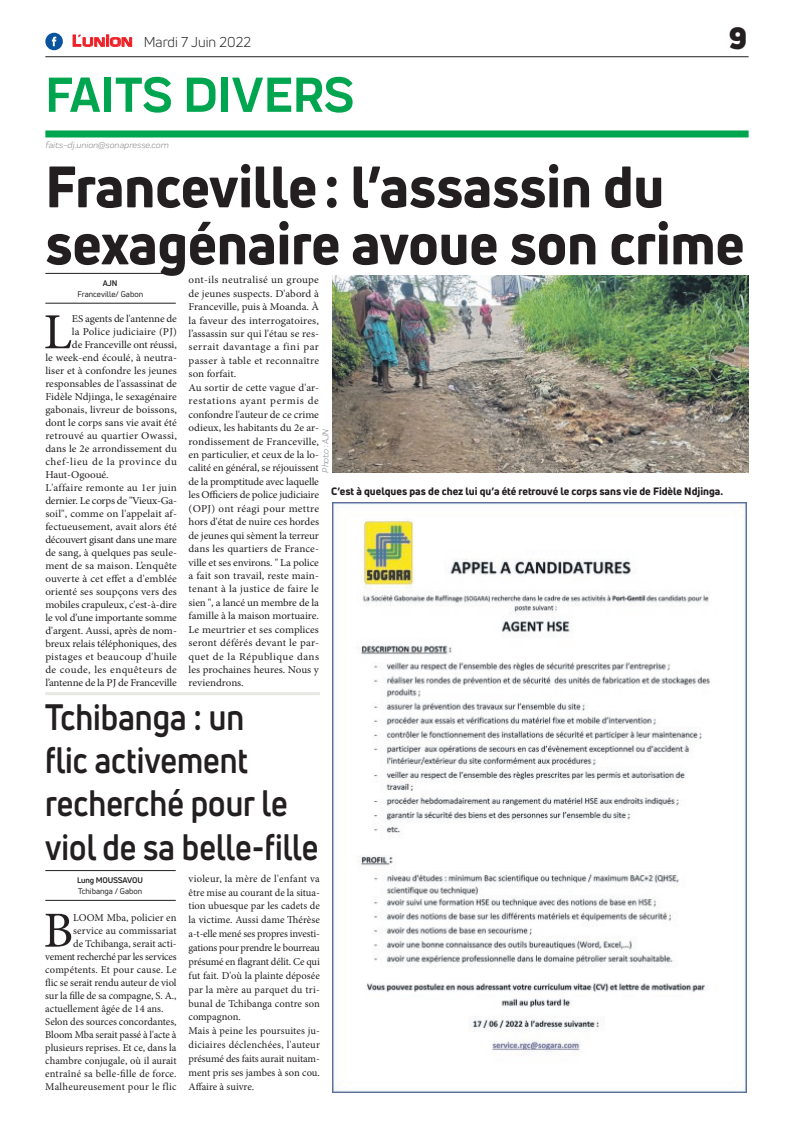
<style>
.page{position:relative;width:794px;height:1129px;background:#fff}
.page>*{position:absolute;margin:0;border:0;box-sizing:border-box;transform-origin:0 0}
.t1{font:800 57px/57px "Uni Neue";color:#231f20;scale:.96 1}
.t2{font:700 51px "Praktika";color:#00a54f}
.t3{font:50.5px "Minion Pro";color:#231f20;scale:1.05 1}
.t4{font:50.5px "Minion Pro";color:#231f20}
.t5{font:700 36px/43.2px "Uni Neue";color:#231f20;scale:.88 1}
.t6{font:900 30px "Uni Neue";color:#231f20}
.t7{font:14px "Uni Neue";color:#231f20}
.t8{font:10.5px/13.4px "Minion Pro";color:#231f20;scale:1.05 1}
.t9{font:10.5px/13.9px "Minion Pro";color:#231f20}
.t10{font:800 10.5px "Uni Neue";color:#231f20}
.t11{font:10.5px "Minion Pro";letter-spacing:-.02em;color:#231f20;scale:1.05 1}
.t12{font:10.5px "Minion Pro";letter-spacing:-.02em;color:#231f20}
.t13{font:10.5px "Minion Pro";letter-spacing:-.025em;color:#231f20;scale:1.05 1}
.t14{font:10.5px "Minion Pro";letter-spacing:.02em;color:#231f20;scale:1.05 1}
.t15{font:10.5px "Minion Pro";letter-spacing:.03em;color:#231f20;scale:1.05 1}
.t16{font:10.5px "Minion Pro";letter-spacing:.02em;color:#231f20}
.t17{font:10.5px "Minion Pro";letter-spacing:.025em;color:#231f20}
.t18{font:10.5px "Minion Pro";letter-spacing:.045em;color:#231f20;scale:1.05 1}
.t19{font:10.5px "Minion Pro";letter-spacing:.035em;color:#231f20;scale:1.05 1}
.t20{font:italic 9px "Praktika";color:#818386}
.t21{font:8px "Uni Neue";color:#231f20}
.t22{font:700 8px "Uni Neue";letter-spacing:-.02em;color:#231f20}
.s1{font-family:"Eurostile";font-weight:600;font-size:15px;color:#ee1d23}
.s2{font-family:"Eurostile";font-weight:600;font-size:11.4px;color:#ee1d23}
</style>
<div class="page">
<hr style="left:45px;top:56px;width:703px;height:1px;background:#231f20">
<div style="left:45px;top:130px;width:703px;height:7px;background:#00a54f"></div>
<svg style="left:72px;top:34px;width:60px;height:13px"></svg>
<div style="left:45px;top:33px;width:18px;height:17px;background:#08549e;border-radius:50%"></div>
<svg style="left:52px;top:37px;width:4px;height:9px"></svg>
<img style="left:333px;top:502px;width:414px;height:589px">
<hr style="left:45px;top:302px;width:131px;height:1px;background:#231f20">
<hr style="left:45px;top:273px;width:131px;height:1px;background:#231f20">
<img style="left:333px;top:275px;width:415px;height:197px">
<hr style="left:45px;top:899px;width:131px;height:1px;background:#231f20">
<hr style="left:45px;top:870px;width:131px;height:1px;background:#231f20">
<hr style="left:45px;top:692px;width:275px;height:3px;background:#e7e8e2">
<h3 class="t7" style="left:72px;top:33px;width:180px"><span class="s1">L</span><span class="s2">UNION</span> Mardi 7 Juin 2022</h3>
<h2 class="t2" style="left:45px;top:54px;width:310px">FAITS DIVERS</h2>
<p class="t20" style="left:45px;top:139px;width:125px">faits-dj.union@sonapresse.com</p>
<h3 class="t6" style="left:729px;top:17px;width:20px">9</h3>
<h1 class="t1" style="left:45px;top:157px;width:730px">Franceville: l’assassin du sexagénaire avoue son crime</h1>
<p class="t22" style="left:103px;top:278px;width:16px">AJN</p>
<p class="t21" style="left:77px;top:289px;width:67px">Franceville/ Gabon</p>
<p class="t8" style="left:189px;top:273px;width:126px">ont-ils neutralisé un groupe de jeunes suspects. D'abord à<br>Franceville, puis à Moanda. À la faveur des interrogatoires, l’assassin sur qui l'étau se res&shy;serrait davantage a fini par passer à table et reconnaître son forfait.<br>Au sortir de cette vague d'ar&shy;restations ayant permis de confondre l'auteur de ce crime odieux, les habitants du 2e ar&shy;rondissement de Franceville, en particulier, et ceux de la lo&shy;calité en général, se réjouissent de la promptitude avec laquelle les Officiers de police judiciaire (OPJ) ont réagi pour mettre hors d'état de nuire ces hordes de jeunes qui sèment la terreur dans les quartiers de France&shy;ville et ses environs. " La police a fait son travail, reste main&shy;tenant à la justice de faire le sien ", a lancé un membre de la famille à la maison mortuaire.<br>Le meurtrier et ses complices seront déférés devant le par&shy;quet de la République dans les prochaines heures. Nous y reviendrons.</p>
<h3 class="t3" style="left:43px;top:298px;width:29px">L</h3>
<p class="t11" style="left:72px;top:312px;width:101px">ES agents de l'antenne de</p>
<p class="t8" style="left:72px;top:325px;width:101px">la Police judiciaire (PJ)</p>
<p class="t8" style="left:72px;top:338px;width:101px">de Franceville ont réussi,</p>
<p class="t8" style="left:45px;top:351px;width:127px">le week-end écoulé, à neutra-</p>
<p class="t8" style="left:45px;top:364px;width:127px">liser et à confondre les jeunes</p>
<p class="t8" style="left:45px;top:377px;width:127px">responsables de l'assassinat de</p>
<p class="t8" style="left:45px;top:390px;width:127px">Fidèle Ndjinga, le sexagénaire</p>
<p class="t8" style="left:45px;top:403px;width:127px">gabonais, livreur de boissons,</p>
<p class="t8" style="left:45px;top:416px;width:127px">dont le corps sans vie avait été</p>
<p class="t14" style="left:45px;top:429px;width:127px">retrouvé au quartier Owassi,</p>
<p class="t8" style="left:45px;top:442px;width:127px">dans le 2e arrondissement du</p>
<p class="t18" style="left:45px;top:455px;width:127px">chef-lieu de la province du</p>
<p class="t8" style="left:45px;top:468px;width:62px">Haut-Ogooué.</p>
<p class="t8" style="left:45px;top:481px;width:127px">L'affaire remonte au 1er juin</p>
<p class="t11" style="left:45px;top:494px;width:127px">dernier. Le corps de "Vieux-Ga-</p>
<p class="t8" style="left:45px;top:507px;width:127px">soil", comme on l'appelait af-</p>
<p class="t8" style="left:45px;top:520px;width:127px">fectueusement, avait alors été</p>
<p class="t13" style="left:45px;top:533px;width:127px">découvert gisant dans une mare</p>
<p class="t8" style="left:45px;top:546px;width:127px">de sang, à quelques pas seule-</p>
<p class="t8" style="left:45px;top:559px;width:127px">ment de sa maison. L’enquête</p>
<p class="t8" style="left:45px;top:572px;width:127px">ouverte à cet effet a d'emblée</p>
<p class="t8" style="left:45px;top:585px;width:127px">orienté ses soupçons vers des</p>
<p class="t8" style="left:45px;top:598px;width:127px">mobiles crapuleux, c'est-à-dire</p>
<p class="t8" style="left:45px;top:611px;width:127px">le vol d’une importante somme</p>
<p class="t8" style="left:45px;top:624px;width:127px">d'argent. Aussi, après de nom-</p>
<p class="t8" style="left:45px;top:637px;width:127px">breux relais téléphoniques, des</p>
<p class="t15" style="left:45px;top:650px;width:127px">pistages et beaucoup d'huile</p>
<p class="t19" style="left:45px;top:663px;width:127px">de coude, les enquêteurs de</p>
<p class="t8" style="left:45px;top:676px;width:127px">l’antenne de la PJ de Franceville</p>
<p class="t20" style="left:319px;top:472px;width:45px;rotate:-90deg">Photo : AJN</p>
<p class="t10" style="left:331px;top:483px;width:393px">C’est à quelques pas de chez lui qu’a été retrouvé le corps sans vie de Fidèle Ndjinga.</p>
<h3 class="t5" style="left:45px;top:694px;width:312px">Tchibanga : un<br>flic activement recherché pour le viol de sa belle-fille</h3>
<p class="t22" style="left:77px;top:875px;width:67px">Lung MOUSSAVOU</p>
<p class="t21" style="left:78px;top:886px;width:66px">Tchibanga / Gabon</p>
<p class="t9" style="left:189px;top:871px;width:133px">violeur, la mère de l'enfant va être mise au courant de la situa&shy;tion ubuesque par les cadets de la victime. Aussi dame Thérèse a-t-elle mené ses propres investi&shy;gations pour prendre le bourreau présumé en flagrant délit. Ce qui fut fait. D'où la plainte déposée par la mère au parquet du tri&shy;bunal de Tchibanga contre son compagnon.<br>Mais à peine les poursuites ju&shy;diciaires déclenchées, l'auteur présumé des faits aurait nuitam&shy;ment pris ses jambes à son cou.<br>Affaire à suivre.</p>
<h3 class="t4" style="left:43px;top:896px;width:31px">B</h3>
<p class="t9" style="left:73px;top:910px;width:105px">LOOM Mba, policier en</p>
<p class="t9" style="left:73px;top:923px;width:105px">service au commissariat</p>
<p class="t9" style="left:73px;top:936px;width:105px">de Tchibanga, serait acti-</p>
<p class="t12" style="left:45px;top:949px;width:133px">vement recherché par les services</p>
<p class="t16" style="left:45px;top:962px;width:133px">compétents. Et pour cause. Le</p>
<p class="t9" style="left:45px;top:975px;width:133px">flic se serait rendu auteur de viol</p>
<p class="t9" style="left:45px;top:988px;width:133px">sur la fille de sa compagne, S. A.,</p>
<p class="t9" style="left:45px;top:1001px;width:120px">actuellement âgée de 14 ans.</p>
<p class="t9" style="left:45px;top:1014px;width:133px">Selon des sources concordantes,</p>
<p class="t9" style="left:45px;top:1027px;width:133px">Bloom Mba serait passé à l'acte à</p>
<p class="t9" style="left:45px;top:1040px;width:133px">plusieurs reprises. Et ce, dans la</p>
<p class="t9" style="left:45px;top:1053px;width:133px">chambre conjugale, où il aurait</p>
<p class="t9" style="left:45px;top:1066px;width:133px">entraîné sa belle-fille de force.</p>
<p class="t17" style="left:45px;top:1079px;width:133px">Malheureusement pour le flic</p>
</div>
